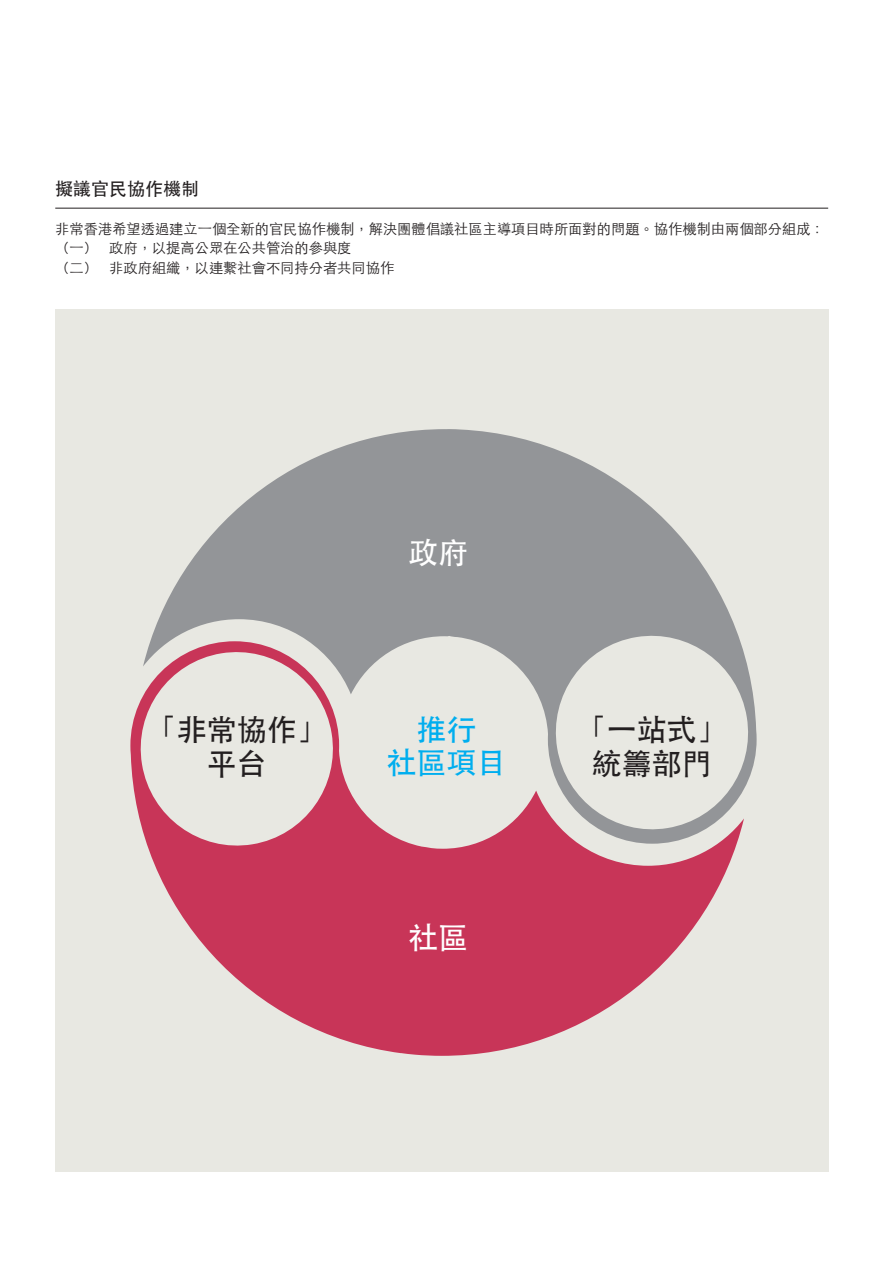
<style>
.page{position:relative;width:893px;height:1263px;background:#fff}
.page>*{position:absolute;margin:0;border:0;box-sizing:border-box;transform-origin:0 0}
.t1{font:500 30px/33px "ST Heiti TC";color:#231f20;text-align:center}
.t2{font:500 30px/33px "ST Heiti TC";color:#00aeef;text-align:center}
.t3{font:500 30px "ST Heiti TC";color:#fff}
.t4{font:500 18px "ST Heiti TC";color:#231f20}
.t5{font:300 14.25px/19.5px "ST Heiti TC";color:#231f20}
</style>
<div class="page">
<div style="left:55px;top:309px;width:774px;height:863px;background:#e8e8e2"></div>
<svg style="left:130px;top:723px;width:607px;height:333px;fill:#c83558"></svg>
<svg style="left:149px;top:429px;width:608px;height:415px;fill:#939598"></svg>
<svg style="left:133px;top:645px;width:207px;height:208px"></svg>
<svg style="left:549px;top:628px;width:206px;height:208px"></svg>
<hr style="left:55px;top:208px;width:773px;height:1px;background:#231f20">
<p class="t4" style="left:55px;top:179px;width:146px">擬議官民協作機制</p>
<p class="t5" style="left:55px;top:217px;width:771px">非常香港希望透過建立一個全新的官民協作機制，解決團體倡議社區主導項目時所面對的問題。協作機制由兩個部分組成：（一） 政府，以提高公眾在公共管治的參與度<br>（二） 非政府組織，以連繫社會不同持分者共同協作</p>
<h1 class="t3" style="left:408px;top:535px;width:61px">政府</h1>
<h1 class="t1" style="left:147px;top:712px;width:181px">「非常協作」平台</h1>
<h1 class="t1" style="left:577px;top:712px;width:151px">「一站式」統籌部門</h1>
<h1 class="t2" style="left:386px;top:712px;width:121px">推行<br>社區項目</h1>
<h1 class="t3" style="left:408px;top:921px;width:61px">社區</h1>
</div>
